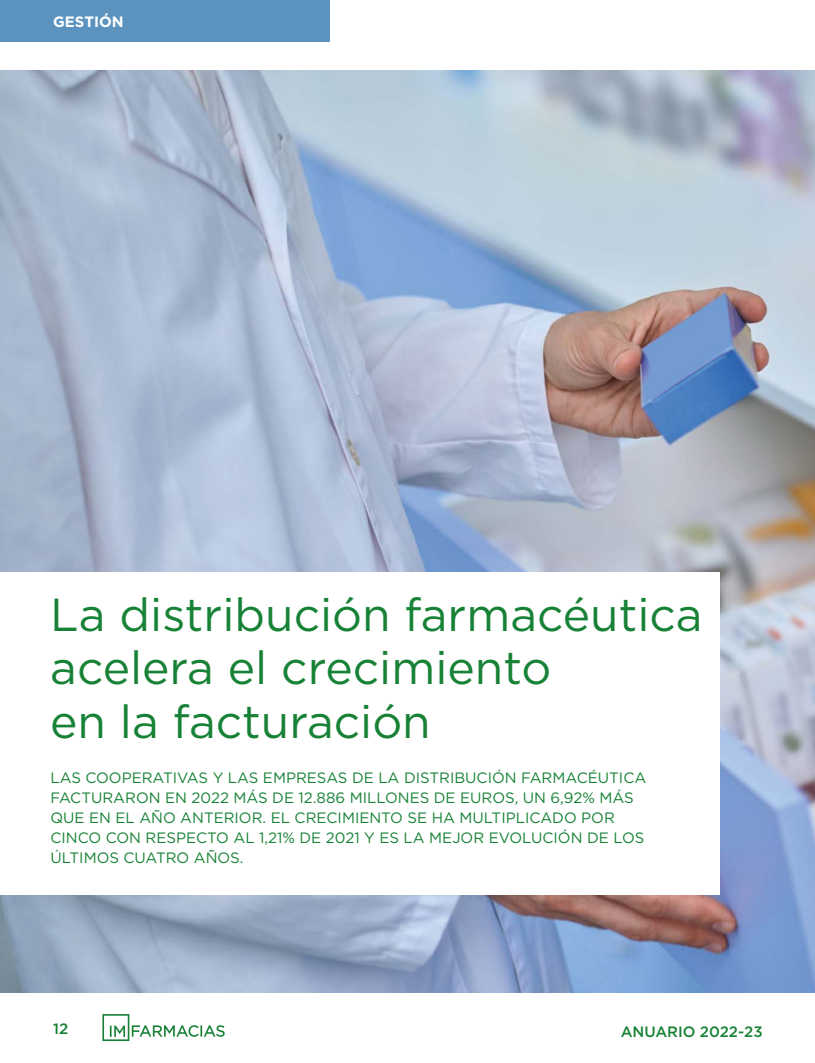
<style>
.page{position:relative;width:815px;height:1063px;background:#fff}
.page>*{position:absolute;margin:0;border:0;box-sizing:border-box;transform-origin:0 0}
.t1{font:46.25px/53.8px "Gotham";color:#178236}
.t2{font:15px/20px "Gotham";color:#178236}
.t3{font:500 15px "Gotham";color:#178236}
.t4{font:700 15px "Gotham";color:#fff}
</style>
<div class="page">
<svg style="left:102px;top:1014px;width:123px;height:27px"></svg>
<div style="left:0;top:0;width:330px;height:41px;background:#5b93be"></div>
<img style="left:0;top:71px;width:815px;height:921px">
<div style="left:0;top:572px;width:720px;height:323px;background:#fff"></div>
<p class="t4" style="left:53px;top:13px;width:72px">GESTIÓN</p>
<h1 class="t1" style="left:50px;top:586px;width:654px">La distribución farmacéutica acelera el crecimiento<br>en la facturación</h1>
<p class="t2" style="left:50px;top:767px;width:597px">LAS COOPERATIVAS Y LAS EMPRESAS DE LA DISTRIBUCIÓN FARMACÉUTICA FACTURARON EN 2022 MÁS DE 12.886 MILLONES DE EUROS, UN 6,92% MÁS QUE EN EL AÑO ANTERIOR. EL CRECIMIENTO SE HA MULTIPLICADO POR CINCO CON RESPECTO AL 1,21% DE 2021 Y ES LA MEJOR EVOLUCIÓN DE LOS ÚLTIMOS CUATRO AÑOS.</p>
<p class="t3" style="left:53px;top:1018px;width:17px">12</p>
<p class="t3" style="left:621px;top:1022px;width:144px">ANUARIO 2022-23</p>
</div>
